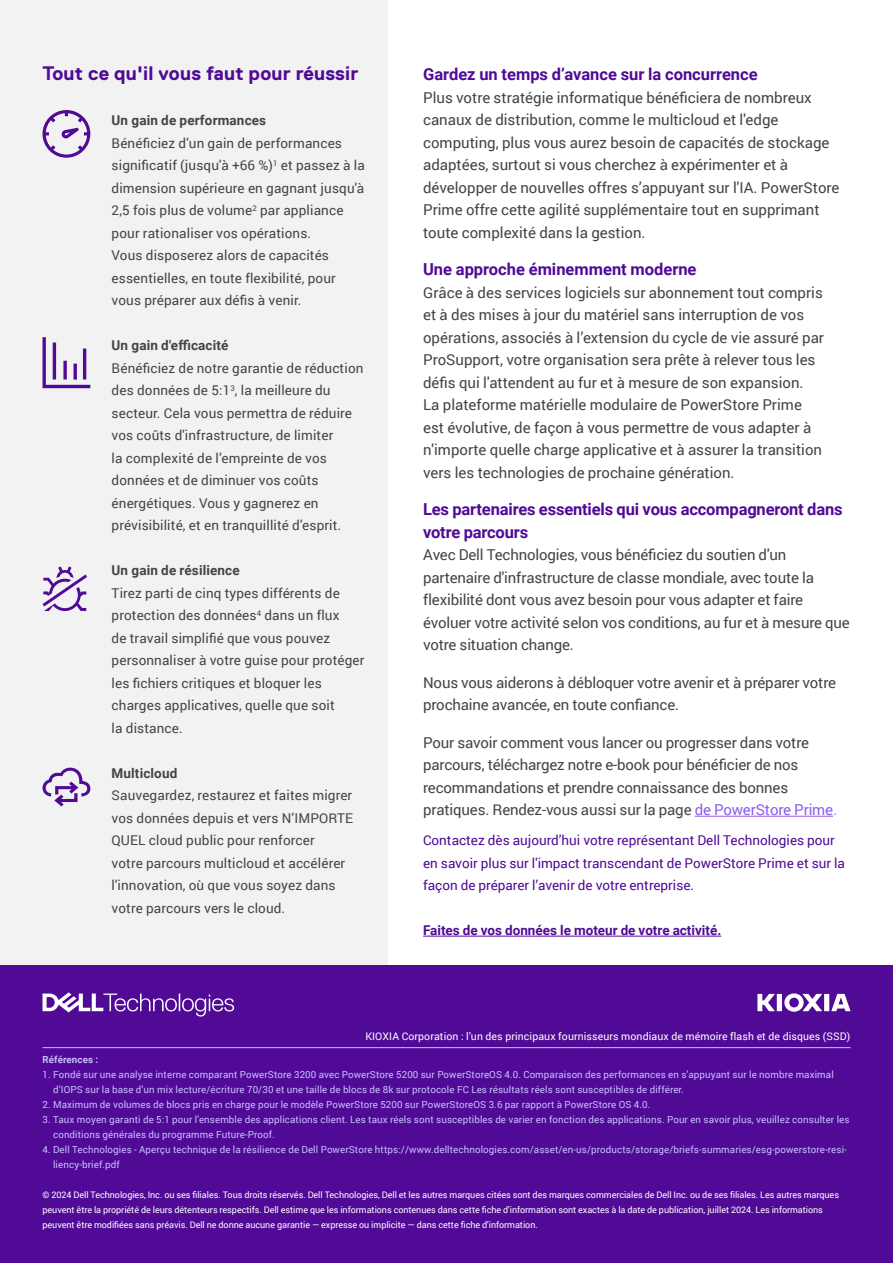
<style>
.page{position:relative;width:893px;height:1263px;background:#fff}
.page>*{position:absolute;margin:0;border:0;box-sizing:border-box;transform-origin:0 0}
.t1{font:700 19.5px "Dell Replica";letter-spacing:.01em;color:#500a96}
.t2{font:700 16.5px/22.5px "Roboto";letter-spacing:-.01em;color:#500a96}
.t3{font:15px/22.5px "Roboto";color:#444}
.t4{font:13.5px/22.5px "Roboto";letter-spacing:.01em;color:#444}
.t5{font:13.5px/22.5px "Roboto";color:#500a96}
.t6{font:700 13.5px "Roboto";letter-spacing:.01em;color:#444}
.t7{font:700 13.5px "Roboto";color:#500a96}
.t8{font:10.5px "Roboto";letter-spacing:.01em;color:#fff}
.t9{font:9.75px/15px "Roboto";letter-spacing:.01em;color:#c8c0ff}
.t10{font:700 9.75px "Roboto";letter-spacing:.01em;color:#c8c0ff}
.t11{font:9px/15px "Roboto";letter-spacing:-.005em;color:#fff}
.s1{color:#8e5cef}
.s2{color:#9f78fc}
</style>
<div class="page">
<div style="left:0;top:0;width:388px;height:965px;background:#eeefee"></div>
<hr style="left:423px;top:936px;width:298px;height:1px;background:#500a96">
<hr style="left:695px;top:816px;width:138px;height:1px;background:#8e5cef">
<div style="left:0;top:965px;width:893px;height:298px;background:#500a96"></div>
<svg style="left:43px;top:992px;width:191px;height:24px"></svg>
<svg style="left:757px;top:993px;width:93px;height:19px"></svg>
<svg style="left:43px;top:110px;width:47px;height:48px"></svg>
<svg style="left:43px;top:768px;width:47px;height:38px"></svg>
<svg style="left:43px;top:566px;width:44px;height:45px"></svg>
<svg style="left:43px;top:337px;width:47px;height:51px"></svg>
<hr style="left:43px;top:1047px;width:807px;height:1px;background:#c8c0ff">
<h1 class="t1" style="left:43px;top:62px;width:317px">Tout ce qu'il vous faut pour réussir</h1>
<p class="t6" style="left:112px;top:111px;width:156px">Un gain de performances</p>
<p class="t4" style="left:112px;top:131px;width:255px">Bénéficiez d'un gain de performances significatif (jusqu'à +66 %)<sup>1</sup> et passez à la dimension supérieure en gagnant jusqu'à 2,5 fois plus de volume<sup>2</sup> par appliance pour rationaliser vos opérations.<br>Vous disposerez alors de capacités essentielles, en toute flexibilité, pour vous préparer aux défis à venir.</p>
<p class="t6" style="left:112px;top:336px;width:118px">Un gain d'efficacité</p>
<p class="t4" style="left:112px;top:356px;width:253px">Bénéficiez de notre garantie de réduction des données de 5:1<sup>3</sup>, la meilleure du secteur. Cela vous permettra de réduire vos coûts d'infrastructure, de limiter<br>la complexité de l’empreinte de vos données et de diminuer vos coûts énergétiques. Vous y gagnerez en prévisibilité, et en tranquillité d'esprit.</p>
<p class="t6" style="left:112px;top:561px;width:130px">Un gain de résilience</p>
<p class="t4" style="left:112px;top:581px;width:254px">Tirez parti de cinq types différents de protection des données<sup>4</sup> dans un flux<br>de travail simplifié que vous pouvez personnaliser à votre guise pour protéger les fichiers critiques et bloquer les charges applicatives, quelle que soit<br>la distance.</p>
<p class="t6" style="left:112px;top:763px;width:67px">Multicloud</p>
<p class="t4" style="left:112px;top:783px;width:243px">Sauvegardez, restaurez et faites migrer vos données depuis et vers N’IMPORTE QUEL cloud public pour renforcer<br>votre parcours multicloud et accélérer l'innovation, où que vous soyez dans votre parcours vers le cloud.</p>
<p class="t2" style="left:423px;top:62px;width:336px">Gardez un temps d’avance sur la concurrence</p>
<p class="t3" style="left:423px;top:85px;width:418px">Plus votre stratégie informatique bénéficiera de nombreux canaux de distribution, comme le multicloud et l'edge computing, plus vous aurez besoin de capacités de stockage adaptées, surtout si vous cherchez à expérimenter et à développer de nouvelles offres s’appuyant sur l'IA. PowerStore Prime offre cette agilité supplémentaire tout en supprimant toute complexité dans la gestion.</p>
<p class="t2" style="left:423px;top:257px;width:275px">Une approche éminemment moderne</p>
<p class="t3" style="left:423px;top:280px;width:402px">Grâce à des services logiciels sur abonnement tout compris et à des mises à jour du matériel sans interruption de vos opérations, associés à l’extension du cycle de vie assuré par ProSupport, votre organisation sera prête à relever tous les défis qui l'attendent au fur et à mesure de son expansion.<br>La plateforme matérielle modulaire de PowerStore Prime est évolutive, de façon à vous permettre de vous adapter à n'importe quelle charge applicative et à assurer la transition vers les technologies de prochaine génération.</p>
<p class="t2" style="left:423px;top:497px;width:421px">Les partenaires essentiels qui vous accompagneront dans votre parcours</p>
<p class="t3" style="left:423px;top:543px;width:428px">Avec Dell Technologies, vous bénéficiez du soutien d'un partenaire d'infrastructure de classe mondiale, avec toute la flexibilité dont vous avez besoin pour vous adapter et faire évoluer votre activité selon vos conditions, au fur et à mesure que votre situation change.</p>
<p class="t3" style="left:423px;top:670px;width:414px">Nous vous aiderons à débloquer votre avenir et à préparer votre prochaine avancée, en toute confiance.</p>
<p class="t3" style="left:423px;top:730px;width:415px">Pour savoir comment vous lancer ou progresser dans votre parcours, téléchargez notre e-book pour bénéficier de nos recommandations et prendre connaissance des bonnes pratiques. Rendez-vous aussi sur la page <span class="s1">de PowerStore Prime</span><span class="s2">.</span></p>
<p class="t5" style="left:423px;top:828px;width:423px">Contactez dès aujourd’hui votre représentant Dell Technologies pour en savoir plus sur l'impact transcendant de PowerStore Prime et sur la façon de préparer l’avenir de votre entreprise.</p>
<p class="t7" style="left:423px;top:921px;width:300px">Faites de vos données le moteur de votre activité.</p>
<p class="t8" style="left:365px;top:1029px;width:486px">KIOXIA Corporation : l'un des principaux fournisseurs mondiaux de mémoire flash et de disques (SSD)</p>
<p class="t10" style="left:43px;top:1052px;width:57px">Références :</p>
<p class="t9" style="left:53px;top:1066px;width:782px;text-indent:-11px">1. Fondé sur une analyse interne comparant PowerStore 3200 avec PowerStore 5200 sur PowerStoreOS 4.0. Comparaison des performances en s’appuyant sur le nombre maximal d’IOPS sur la base d’un mix lecture/écriture 70/30 et une taille de blocs de 8k sur protocole FC Les résultats réels sont susceptibles de différer.</p>
<p class="t9" style="left:43px;top:1096px;width:609px">2. Maximum de volumes de blocs pris en charge pour le modèle PowerStore 5200 sur PowerStoreOS 3.6 par rapport à PowerStore OS 4.0.</p>
<p class="t9" style="left:53px;top:1111px;width:798px;text-indent:-11px">3. Taux moyen garanti de 5:1 pour l'ensemble des applications client. Les taux réels sont susceptibles de varier en fonction des applications. Pour en savoir plus, veuillez consulter les conditions générales du programme Future-Proof.</p>
<p class="t9" style="left:53px;top:1141px;width:795px;text-indent:-11px">4. Dell Technologies - Aperçu technique de la résilience de Dell PowerStore https://www.delltechnologies.com/asset/en-us/products/storage/briefs-summaries/esg-powerstore-resi&shy;liency-brief.pdf</p>
<p class="t11" style="left:43px;top:1186px;width:798px">© 2024 Dell Technologies, Inc. ou ses filiales. Tous droits réservés. Dell Technologies, Dell et les autres marques citées sont des marques commerciales de Dell Inc. ou de ses filiales. Les autres marques peuvent être la propriété de leurs détenteurs respectifs. Dell estime que les informations contenues dans cette fiche d'information sont exactes à la date de publication, juillet 2024. Les informations peuvent être modifiées sans préavis. Dell ne donne aucune garantie — expresse ou implicite — dans cette fiche d'information.</p>
</div>
